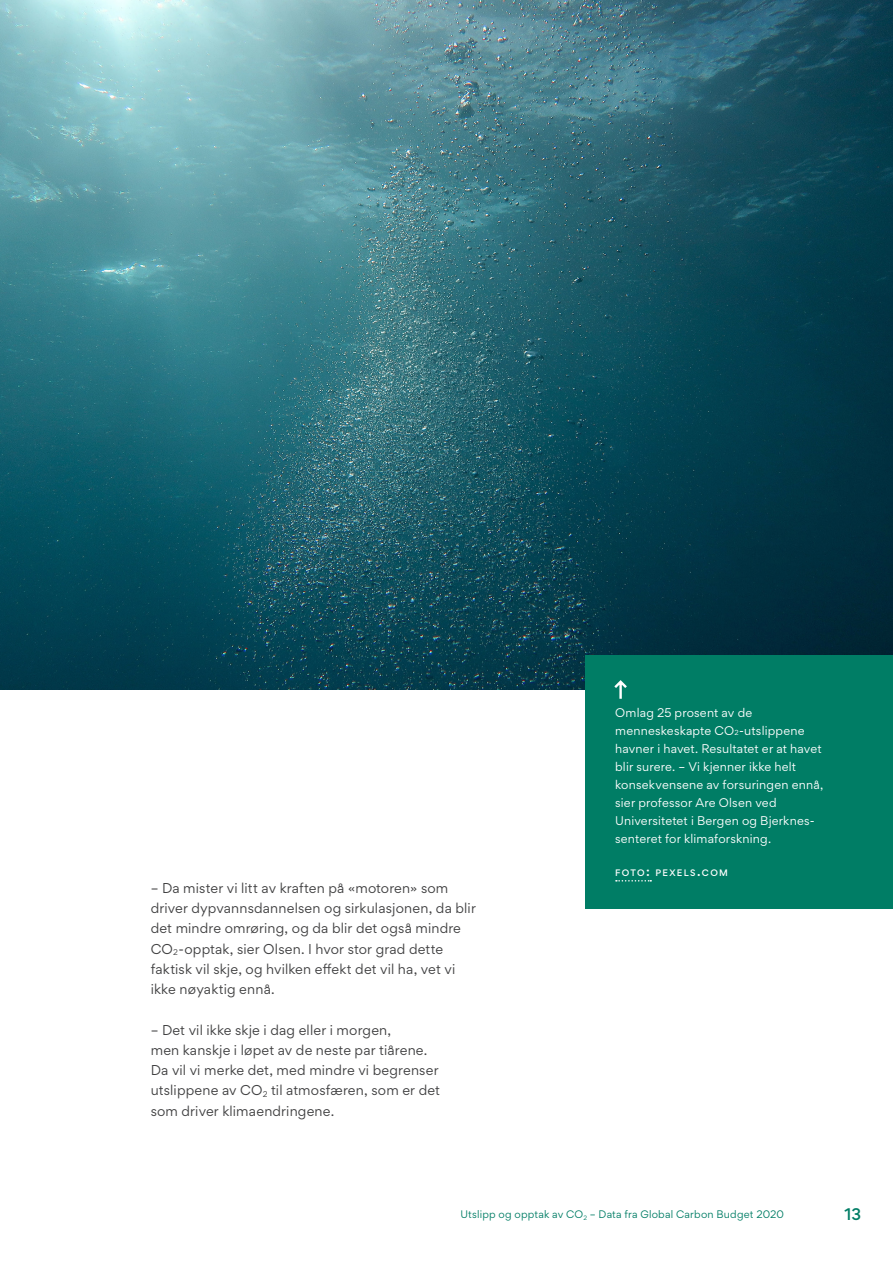
<style>
.page{position:relative;width:893px;height:1263px;background:#fff}
.page>*{position:absolute;margin:0;border:0;box-sizing:border-box;transform-origin:0 0}
.t1{font:500 15px "Gordita";color:#007d65}
.Brødtekst{font:12.75px/20.2px "Gordita";letter-spacing:.015em;color:#3e3e3f}
.Bildetekst{font:11.25px/18px "Gordita";letter-spacing:.015em;color:#fff}
.t2{font:9.75px "Gordita";letter-spacing:.025em;color:#007d65}
.Bildekreditering{font:500 8.4px "Gordita";letter-spacing:.16em;color:#fff}
.s1{font-size:6.6px}
.s2{font-size:12px}
</style>
<div class="page">
<img style="left:0;top:0;width:893px;height:690px">
<div style="left:585px;top:656px;width:308px;height:253px;background:#007d65"></div>
<svg style="left:616px;top:880px;width:35px;height:1px"></svg>
<svg style="left:614px;top:680px;width:13px;height:19px"></svg>
<p class="Brødtekst" style="left:151px;top:877px;width:327px">– Da mister vi litt av kraften på «motoren» som driver dypvannsdannelsen og sirkulasjonen, da blir det mindre omrøring, og da blir det også mindre CO<sub>2</sub>-opptak, sier Olsen. I hvor stor grad dette faktisk vil skje, og hvilken effekt det vil ha, vet vi ikke nøyaktig ennå.</p>
<p class="Brødtekst" style="left:151px;top:1019px;width:291px">– Det vil ikke skje i dag eller i morgen,<br>men kanskje i løpet av de neste par tiårene.<br>Da vil vi merke det, med mindre vi begrenser utslippene av CO<sub>2</sub> til atmosfæren, som er det som driver klimaendringene.</p>
<p class="Bildetekst" style="left:615px;top:703px;width:210px">Omlag 25 prosent av de menneskeskapte CO<span class="s1">2</span>-utslippene havner i havet. Resultatet er at havet blir surere. – Vi kjenner ikke helt konsekvensene av forsuringen ennå, sier professor Are Olsen ved<br>Universitetet i Bergen og Bjerknes&shy;senteret for klimaforskning.</p>
<p class="Bildekreditering" style="left:615px;top:866px;width:114px">FOTO<span class="s2">:</span> PEXELS<span class="s2">.</span>COM</p>
<p class="t2" style="left:460px;top:1207px;width:325px">Utslipp og opptak av CO<sub>2</sub> – Data fra Global Carbon Budget 2020</p>
<p class="t1" style="left:844px;top:1203px;width:18px">13</p>
</div>
